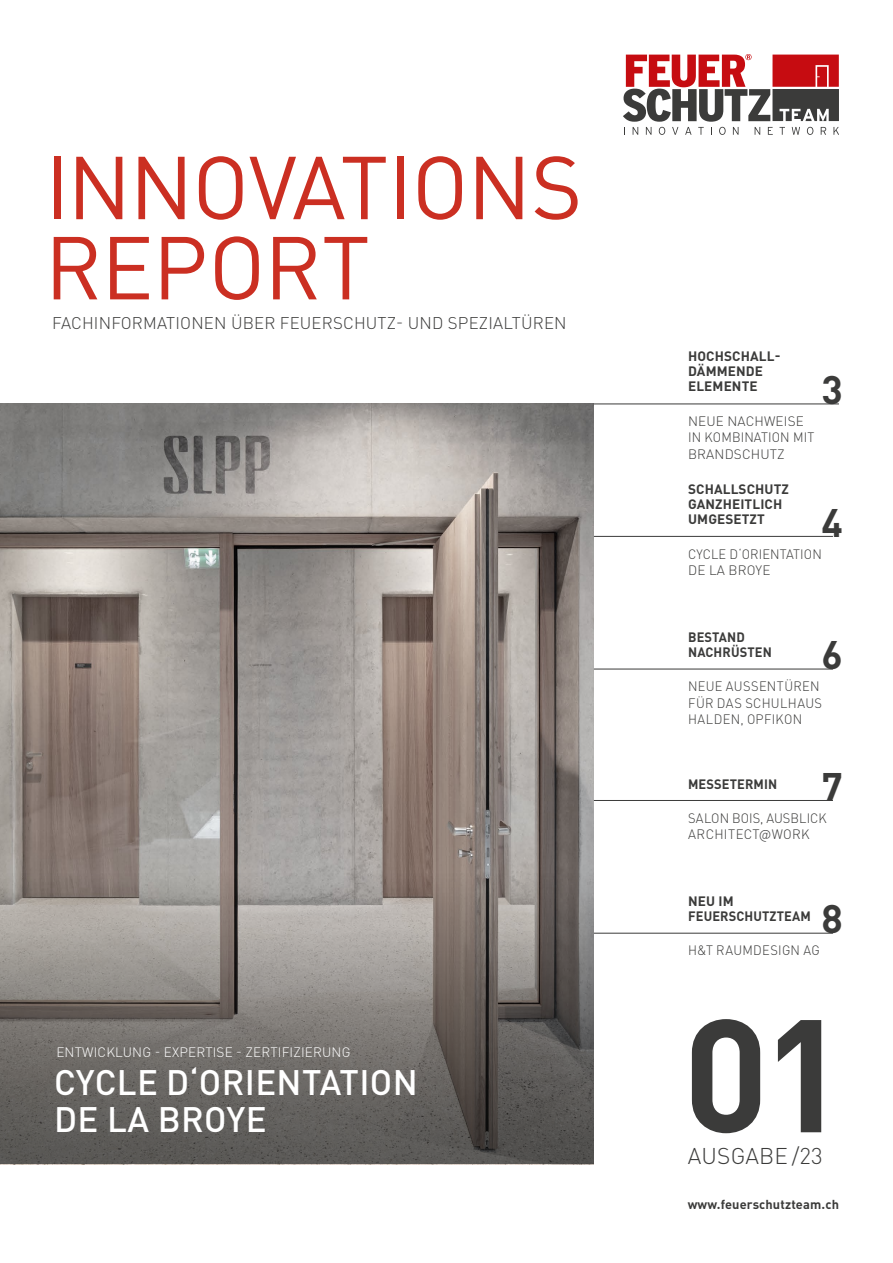
<style>
.page{position:relative;width:893px;height:1263px;background:#fff}
.page>*{position:absolute;margin:0;border:0;box-sizing:border-box;transform-origin:0 0}
.t1{font:700 157.65px "DIN Pro";color:#3b3b3a}
.t2{font:87.75px/80.1px "DIN Pro";letter-spacing:-.015em;color:#cb2f22}
.t3{font:700 39.3px "DIN Pro";color:#3b3b3a}
.t4{font:500 35.1px/37.5px "DIN Pro";letter-spacing:.01em;color:#fff}
.t5{font:300 22.5px "DIN Pro";letter-spacing:.01em;color:#3b3b3a}
.t6{font:300 16.8px "DIN Pro";letter-spacing:.01em;color:#3b3b3a}
.t7{font:300 13.5px/16.2px "DIN Pro";letter-spacing:.01em;color:#3b3b3a;scale:.95 1}
.t8{font:700 13.5px/15px "DIN Pro";letter-spacing:.01em;color:#3b3b3a}
.t9{font:300 13.5px/16.2px "DIN Pro";letter-spacing:.01em;color:#3b3b3a}
.t10{font:300 13.5px "DIN Pro";letter-spacing:.01em;color:#fff}
.t11{font:700 13.5px/15px "DIN Pro";letter-spacing:.01em;color:#3b3b3a;scale:.95 1}
.t12{font:12.9px "DIN Bold Alternate";letter-spacing:.01em;color:#3b3b3a}
</style>
<div class="page">
<svg style="left:623px;top:54px;width:216px;height:81px"></svg>
<hr style="left:594px;top:404px;width:245px;height:1px;background:#3b3b3a">
<hr style="left:594px;top:536px;width:239px;height:1px;background:#3b3b3a">
<hr style="left:594px;top:800px;width:239px;height:1px;background:#3b3b3a">
<hr style="left:594px;top:933px;width:239px;height:1px;background:#3b3b3a">
<hr style="left:594px;top:669px;width:239px;height:1px;background:#3b3b3a">
<svg style="left:0;top:404px;width:594px;height:760px;background:#8b8581"></svg>
<h2 class="t2" style="left:45px;top:144px;width:539px">INNOVATIONS<br>REPORT</h2>
<p class="t6" style="left:52px;top:312px;width:516px">FACHINFORMATIONEN ÜBER FEUERSCHUTZ- UND SPEZIALTÜREN</p>
<p class="t10" style="left:56px;top:1043px;width:296px">ENTWICKLUNG - EXPERTISE - ZERTIFIZIERUNG</p>
<h3 class="t4" style="left:54px;top:1062px;width:365px">CYCLE D‘ORIENTATION<br>DE LA BROYE</h3>
<p class="t8" style="left:688px;top:348px;width:94px">HOCHSCHALL-<br>DÄMMENDE<br>ELEMENTE</p>
<p class="t9" style="left:688px;top:413px;width:128px">NEUE NACHWEISE<br>IN KOMBINATION MIT<br>BRANDSCHUTZ</p>
<p class="t8" style="left:688px;top:481px;width:102px">SCHALLSCHUTZ<br>GANZHEITLICH<br>UMGESETZT</p>
<h3 class="t3" style="left:822px;top:363px;width:23px">3</h3>
<h3 class="t3" style="left:822px;top:496px;width:23px">4</h3>
<p class="t7" style="left:688px;top:545px;width:142px">CYCLE D‘ORIENTATION<br>DE LA BROYE</p>
<p class="t11" style="left:688px;top:629px;width:90px">BESTAND<br>NACHRÜSTEN</p>
<h3 class="t3" style="left:822px;top:628px;width:23px">6</h3>
<p class="t7" style="left:688px;top:678px;width:143px">NEUE AUSSENTÜREN<br>FÜR DAS SCHULHAUS<br>HALDEN, OPFIKON</p>
<p class="t11" style="left:688px;top:776px;width:95px">MESSETERMIN</p>
<h3 class="t3" style="left:822px;top:760px;width:23px">7</h3>
<p class="t7" style="left:688px;top:809px;width:147px">SALON BOIS, AUSBLICK<br>ARCHITECT@WORK</p>
<p class="t8" style="left:688px;top:893px;width:124px">NEU IM<br>FEUERSCHUTZTEAM</p>
<h3 class="t3" style="left:822px;top:892px;width:23px">8</h3>
<p class="t7" style="left:688px;top:942px;width:140px">H&amp;T RAUMDESIGN AG</p>
<h1 class="t1" style="left:683px;top:968px;width:166px">01</h1>
<h3 class="t5" style="left:688px;top:1141px;width:136px">AUSGABE /23</h3>
<p class="t12" style="left:688px;top:1196px;width:153px">www.feuerschutzteam.ch</p>
</div>
